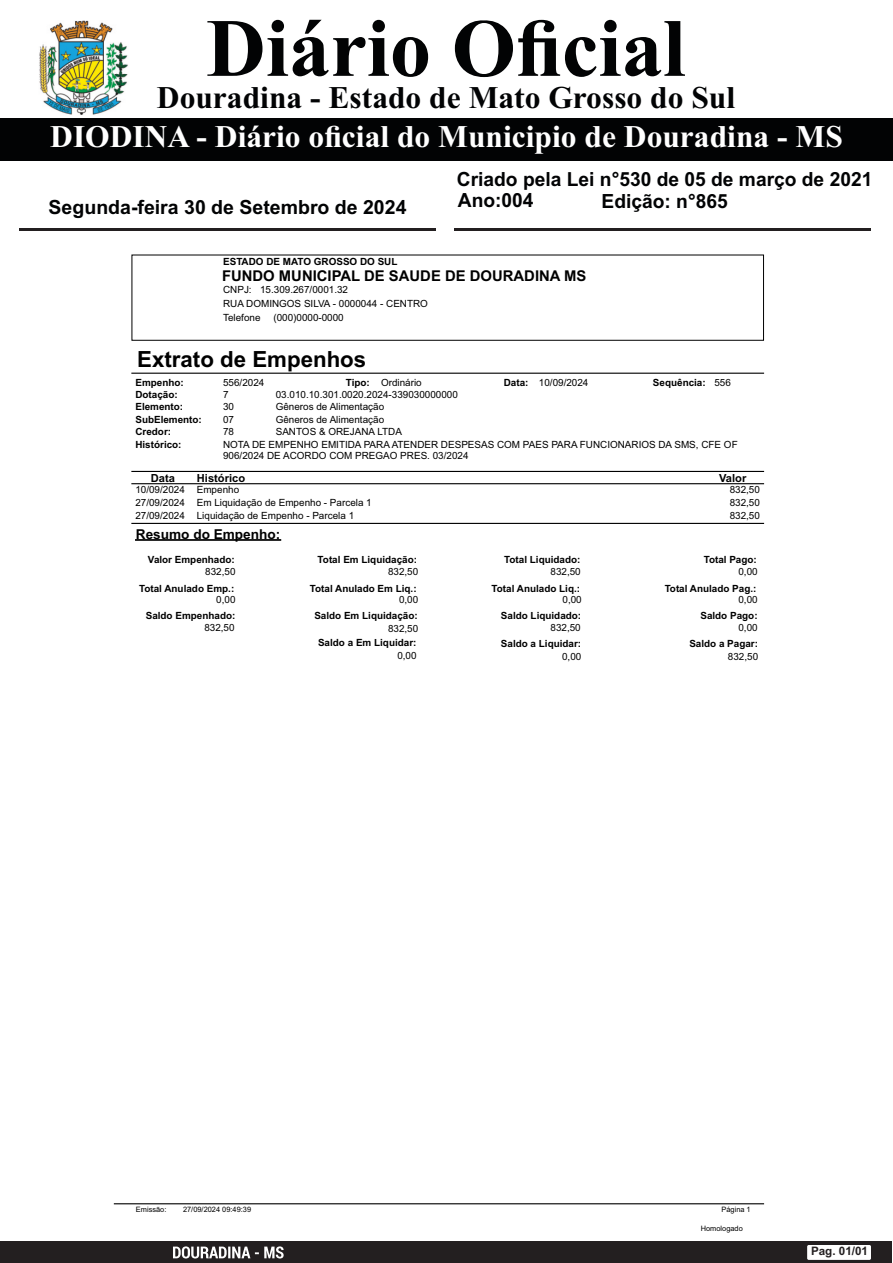
<style>
.page{position:relative;width:893px;height:1263px;background:#fff}
.page>*{position:absolute;margin:0;border:0;box-sizing:border-box;transform-origin:0 0}
.t1{font:700 82.5px "Times New Roman";color:#020304}
.t2{font:700 31.5px "Times New Roman";color:#fff}
.t3{font:700 31.5px "Times New Roman";color:#020304}
.t4{font:700 22.35px "Arial";color:#000}
.t5{font:700 19.5px/21.6px "Arial";color:#020304}
.t6{font:700 14.85px "Arial";color:#000}
.t7{font:700 13.65px "Arial";color:#000}
.t8{font:700 11.7px "Arial";color:#231f20}
.t9{font:700 11.1px "Arial";color:#000}
.t10{font:9.9px/13.8px "Arial";color:#000}
.t11{font:700 9.9px/12.3px "Arial";color:#000}
.t12{font:7.35px "Arial";color:#000}
.s1{font-weight:700}
.s2{font-weight:400}
</style>
<div class="page">
<hr style="left:132px;top:373px;width:631px;height:1px;background:#000">
<div style="left:132px;top:255px;width:632px;height:86px;border:1px solid #000"></div>
<hr style="left:132px;top:471px;width:631px;height:1px;background:#000">
<hr style="left:132px;top:483px;width:631px;height:1px;background:#000">
<hr style="left:132px;top:523px;width:631px;height:1px;background:#000">
<hr style="left:136px;top:539px;width:144px;height:2px;background:#000">
<hr style="left:114px;top:1203px;width:649px;height:1px;background:#000">
<div style="left:0;top:118px;width:893px;height:43px;background:#020304"></div>
<img style="left:39px;top:20px;width:89px;height:95px">
<div style="left:0;top:1242px;width:892px;height:21px;background:#231f20"></div>
<div style="left:807px;top:1245px;width:64px;height:15px;background:#fff;border-radius:2px"></div>
<svg style="left:173px;top:1246px;width:111px;height:12px"></svg>
<hr style="left:455px;top:229px;width:416px;height:2px;background:#231f20">
<hr style="left:19px;top:229px;width:416px;height:2px;background:#231f20">
<h1 class="t1" style="left:206px;top:20px;width:481px">Diário Oficial</h1>
<h2 class="t3" style="left:157px;top:87px;width:580px">Douradina - Estado de Mato Grosso do Sul</h2>
<h2 class="t2" style="left:50px;top:126px;width:794px">DIODINA - Diário oficial do Municipio de Douradina - MS</h2>
<h3 class="t5" style="left:49px;top:198px;width:359px">Segunda-feira 30 de Setembro de 2024</h3>
<p class="t11" style="left:223px;top:256px;width:176px">ESTADO DE MATO GROSSO DO SUL</p>
<h3 class="t5" style="left:457px;top:170px;width:417px">Criado pela Lei n°530 de 05 de março de 2021<br>Ano:004</h3>
<h3 class="t5" style="left:602px;top:192px;width:128px">Edição: n°865</h3>
<h3 class="t6" style="left:222px;top:271px;width:366px">FUNDO MUNICIPAL DE SAUDE DE DOURADINA MS</h3>
<p class="t10" style="left:260px;top:283px;width:90px">15.309.267/0001.32</p>
<p class="t10" style="left:273px;top:311px;width:72px">(000)0000-0000</p>
<p class="t10" style="left:223px;top:283px;width:206px">CNPJ:<br>RUA DOMINGOS SILVA - 0000044 - CENTRO<br>Telefone</p>
<h3 class="t4" style="left:137px;top:351px;width:231px">Extrato de Empenhos</h3>
<p class="t11" style="left:135px;top:377px;width:68px">Empenho:<br>Dotação:<br>Elemento:<br>SubElemento:</p>
<p class="t10" style="left:223px;top:376px;width:43px">556/2024</p>
<p class="t10" style="left:346px;top:376px;width:77px"><span class="s1">Tipo:</span> Ordinário</p>
<p class="t10" style="left:504px;top:376px;width:86px"><span class="s1">Data:</span> 10/09/2024</p>
<p class="t11" style="left:653px;top:377px;width:79px">Sequência: <span class="s2">556</span></p>
<p class="t10" style="left:223px;top:388px;width:7px">7</p>
<p class="t10" style="left:276px;top:388px;width:184px">03.010.10.301.0020.2024-339030000000</p>
<p class="t10" style="left:223px;top:401px;width:13px;line-height:12.3px">30<br>07</p>
<p class="t10" style="left:276px;top:401px;width:110px;line-height:12.3px">Gêneros de Alimentação<br>Gêneros de Alimentação</p>
<p class="t11" style="left:135px;top:426px;width:37px">Credor:</p>
<p class="t10" style="left:223px;top:425px;width:13px">78</p>
<p class="t10" style="left:276px;top:425px;width:128px">SANTOS &amp; OREJANA LTDA</p>
<p class="t9" style="left:151px;top:473px;width:26px">Data</p>
<p class="t9" style="left:197px;top:473px;width:50px">Histórico</p>
<p class="t9" style="left:719px;top:473px;width:29px">Valor</p>
<p class="t10" style="left:135px;top:483px;width:105px">10/09/2024 Empenho</p>
<p class="t10" style="left:730px;top:483px;width:32px">832,50</p>
<p class="t10" style="left:135px;top:496px;width:238px">27/09/2024 Em Liquidação de Empenho - Parcela 1</p>
<p class="t10" style="left:730px;top:496px;width:32px">832,50</p>
<p class="t10" style="left:135px;top:510px;width:220px">27/09/2024 Liquidação de Empenho - Parcela 1</p>
<p class="t10" style="left:730px;top:510px;width:32px">832,50</p>
<p class="t11" style="left:135px;top:439px;width:48px">Histórico:</p>
<p class="t10" style="left:223px;top:440px;width:516px;line-height:11.4px">NOTA DE EMPENHO EMITIDA PARA ATENDER DESPESAS COM PAES PARA FUNCIONARIOS DA SMS, CFE OF<br>906/2024 DE ACORDO COM PREGAO PRES. 03/2024</p>
<h3 class="t7" style="left:136px;top:529px;width:146px">Resumo do Empenho:</h3>
<p class="t11" style="left:148px;top:555px;width:88px">Valor Empenhado:</p>
<p class="t11" style="left:318px;top:555px;width:101px">Total Em Liquidação:</p>
<p class="t11" style="left:504px;top:555px;width:78px">Total Liquidado:</p>
<p class="t11" style="left:704px;top:555px;width:55px">Total Pago:</p>
<p class="t10" style="left:205px;top:566px;width:32px">832,50</p>
<p class="t10" style="left:388px;top:566px;width:32px">832,50</p>
<p class="t10" style="left:551px;top:566px;width:32px">832,50</p>
<p class="t10" style="left:738px;top:566px;width:21px">0,00</p>
<p class="t11" style="left:139px;top:583px;width:97px">Total Anulado Emp.:</p>
<p class="t11" style="left:310px;top:583px;width:108px">Total Anulado Em Liq.:</p>
<p class="t11" style="left:492px;top:583px;width:90px">Total Anulado Liq.:</p>
<p class="t11" style="left:665px;top:583px;width:93px">Total Anulado Pag.:</p>
<p class="t10" style="left:216px;top:594px;width:21px">0,00</p>
<p class="t10" style="left:399px;top:594px;width:21px">0,00</p>
<p class="t10" style="left:562px;top:594px;width:21px">0,00</p>
<p class="t10" style="left:738px;top:593px;width:21px">0,00</p>
<p class="t11" style="left:146px;top:610px;width:91px">Saldo Empenhado:</p>
<p class="t11" style="left:314px;top:610px;width:105px">Saldo Em Liquidação:</p>
<p class="t11" style="left:501px;top:610px;width:82px">Saldo Liquidado:</p>
<p class="t11" style="left:700px;top:610px;width:59px">Saldo Pago:</p>
<p class="t10" style="left:204px;top:622px;width:32px">832,50</p>
<p class="t10" style="left:388px;top:623px;width:32px">832,50</p>
<p class="t10" style="left:551px;top:622px;width:32px">832,50</p>
<p class="t10" style="left:738px;top:622px;width:21px">0,00</p>
<p class="t11" style="left:318px;top:638px;width:100px">Saldo a Em Liquidar:</p>
<p class="t10" style="left:397px;top:650px;width:21px">0,00</p>
<p class="t11" style="left:501px;top:639px;width:82px">Saldo a Liquidar:</p>
<p class="t11" style="left:689px;top:639px;width:70px">Saldo a Pagar:</p>
<p class="t10" style="left:562px;top:651px;width:21px">0,00</p>
<p class="t10" style="left:728px;top:651px;width:32px">832,50</p>
<p class="t12" style="left:136px;top:1207px;width:32px">Emissão:</p>
<p class="t12" style="left:183px;top:1207px;width:70px">27/09/2024 09:49:39</p>
<p class="t12" style="left:721px;top:1206px;width:31px">Página 1</p>
<p class="t12" style="left:701px;top:1226px;width:44px">Homologado</p>
<p class="t8" style="left:811px;top:1247px;width:59px">Pag. 01/01</p>
</div>
